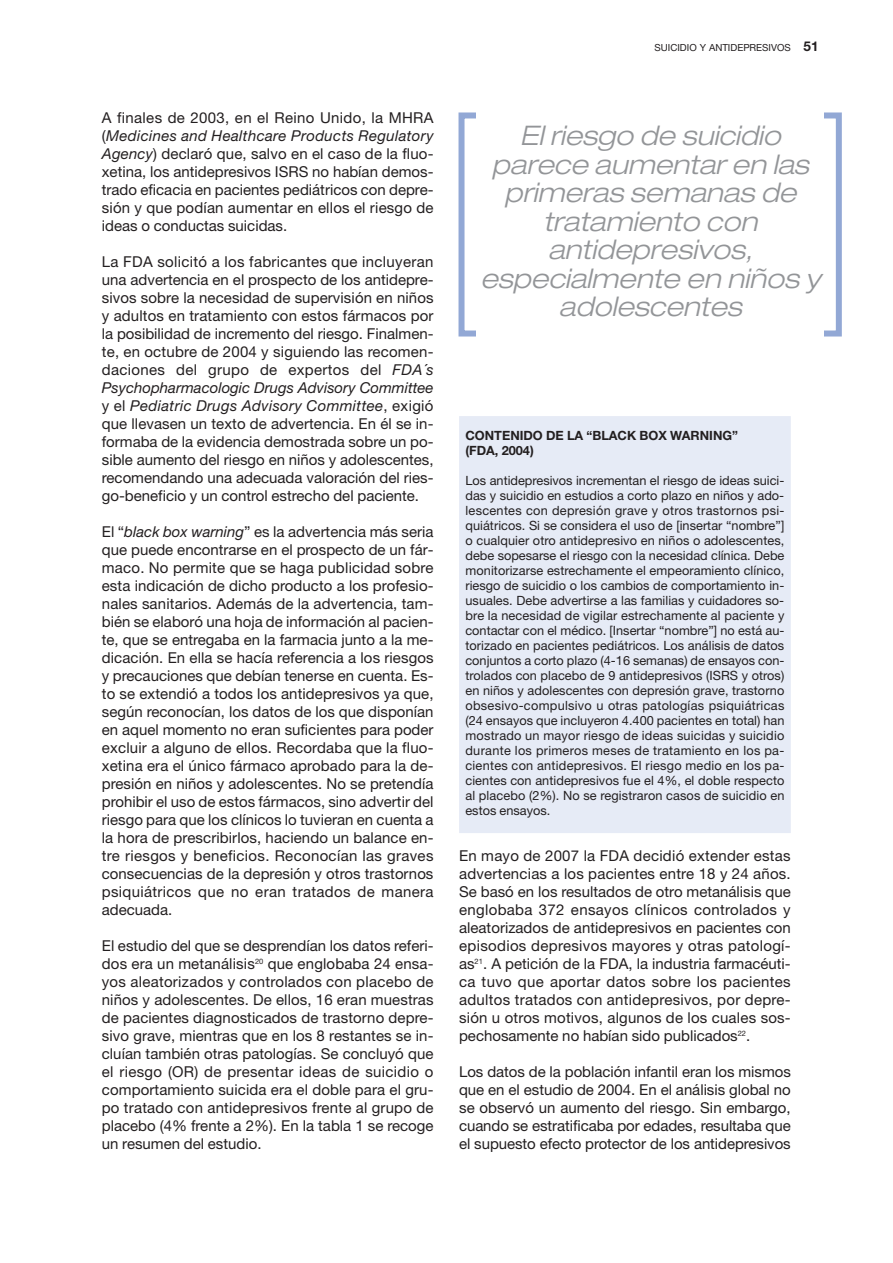
<style>
.page{position:relative;width:893px;height:1263px;background:#fff}
.page>*{position:absolute;margin:0;border:0;box-sizing:border-box;transform-origin:0 0}
.t1{font:italic 300 expanded 27px/28.5px "Helvetica Neue";color:#939598;text-align:center}
.t2{font:15px/18px "Helvetica Neue";color:#231f20;text-align:justify}
.t3{font:12.75px/15px "Helvetica Neue";letter-spacing:.01em;color:#231f20;text-align:justify}
.t4{font:700 12.75px/15px "Helvetica Neue";color:#231f20}
.t5{font:9.75px "Helvetica Neue";color:#231f20}
.s1{font-style:italic}
.s2{font-weight:700;font-size:13.5px}
</style>
<div class="page">
<div style="left:458px;top:112px;width:384px;height:225px;border:6px solid #92a8d5"></div>
<div style="left:476px;top:102px;width:348px;height:243px;background:#fff"></div>
<div style="left:459px;top:416px;width:332px;height:417px;background:#e6ebf6"></div>
<p class="t2" style="left:102px;top:110px;width:333px">A finales de 2003, en el Reino Unido, la MHRA (<span class="s1">Medicines and Healthcare Products Regulatory Agency</span>) declaró que, salvo en el caso de la fluo&shy;xetina, los antidepresivos ISRS no habían demos&shy;trado eficacia en pacientes pediátricos con depre&shy;sión y que podían aumentar en ellos el riesgo de ideas o conductas suicidas.</p>
<p class="t2" style="left:102px;top:254px;width:333px">La FDA solicitó a los fabricantes que incluyeran una advertencia en el prospecto de los antidepre&shy;sivos sobre la necesidad de supervisión en niños y adultos en tratamiento con estos fármacos por la posibilidad de incremento del riesgo. Finalmen&shy;te, en octubre de 2004 y siguiendo las recomen&shy;daciones del grupo de expertos del <span class="s1">FDA´s Psychopharmacologic Drugs Advisory Committee </span>y el <span class="s1">Pediatric Drugs Advisory Committee</span>, exigió que llevasen un texto de advertencia. En él se in&shy;formaba de la evidencia demostrada sobre un po&shy;sible aumento del riesgo en niños y adolescentes, recomendando una adecuada valoración del ries&shy;go-beneficio y un control estrecho del paciente.</p>
<p class="t2" style="left:102px;top:524px;width:333px">El “<span class="s1">black box warning</span>” es la advertencia más seria que puede encontrarse en el prospecto de un fár&shy;maco. No permite que se haga publicidad sobre esta indicación de dicho producto a los profesio&shy;nales sanitarios. Además de la advertencia, tam&shy;bién se elaboró una hoja de información al pacien&shy;te, que se entregaba en la farmacia junto a la me&shy;dicación. En ella se hacía referencia a los riesgos y precauciones que debían tenerse en cuenta. Es&shy;to se extendió a todos los antidepresivos ya que, según reconocían, los datos de los que disponían en aquel momento no eran suficientes para poder excluir a alguno de ellos. Recordaba que la fluo&shy;xetina era el único fármaco aprobado para la de&shy;presión en niños y adolescentes. No se pretendía prohibir el uso de estos fármacos, sino advertir del riesgo para que los clínicos lo tuvieran en cuenta a la hora de prescribirlos, haciendo un balance en&shy;tre riesgos y beneficios. Reconocían las graves consecuencias de la depresión y otros trastornos psiquiátricos que no eran tratados de manera adecuada.</p>
<p class="t2" style="left:102px;top:938px;width:333px">El estudio del que se desprendían los datos referi&shy;dos era un metanálisis<sup>20</sup> que englobaba 24 ensa&shy;yos aleatorizados y controlados con placebo de niños y adolescentes. De ellos, 16 eran muestras de pacientes diagnosticados de trastorno depre&shy;sivo grave, mientras que en los 8 restantes se in&shy;cluían también otras patologías. Se concluyó que el riesgo (OR) de presentar ideas de suicidio o comportamiento suicida era el doble para el gru&shy;po tratado con antidepresivos frente al grupo de placebo (4% frente a 2%). En la tabla 1 se recoge un resumen del estudio.</p>
<p class="t5" style="left:654px;top:44px;width:166px">SUICIDIO Y ANTIDEPRESIVOS <span class="s2">51</span></p>
<h1 class="t1" style="left:480px;top:124px;width:342px">Elriesgo de suicidio parece aumentar en las primeras semanas de tratamiento con antidepresivos, especialmente en niños y adolescentes</h1>
<p class="t4" style="left:465px;top:429px;width:274px">CONTENIDO DE LA “BLACK BOX WARNING” (FDA, 2004)</p>
<p class="t3" style="left:465px;top:474px;width:320px">Los antidepresivos incrementan el riesgo de ideas suici&shy;das y suicidio en estudios a corto plazo en niños y ado&shy;lescentes con depresión grave y otros trastornos psi&shy;quiátricos. Si se considera el uso de [insertar “nombre”] o cualquier otro antidepresivo en niños o adolescentes, debe sopesarse el riesgo con la necesidad clínica. Debe monitorizarse estrechamente el empeoramiento clínico, riesgo de suicidio o los cambios de comportamiento in&shy;usuales. Debe advertirse a las familias y cuidadores so&shy;bre la necesidad de vigilar estrechamente al paciente y contactar con el médico. [Insertar “nombre”] no está au&shy;torizado en pacientes pediátricos. Los análisis de datos conjuntos a corto plazo (4-16 semanas) de ensayos con&shy;trolados con placebo de 9 antidepresivos (ISRS y otros) en niños y adolescentes con depresión grave, trastorno obsesivo-compulsivo u otras patologías psiquiátricas (24 ensayos que incluyeron 4.400 pacientes en total) han mostrado un mayor riesgo de ideas suicidas y suicidio durante los primeros meses de tratamiento en los pa&shy;cientes con antidepresivos. El riesgo medio en los pa&shy;cientes con antidepresivos fue el 4%, el doble respecto al placebo (2%). No se registraron casos de suicidio en estos ensayos.</p>
<p class="t2" style="left:459px;top:848px;width:333px">En mayo de 2007 la FDA decidió extender estas advertencias a los pacientes entre 18 y 24 años.<br>Se basó en los resultados de otro metanálisis que englobaba 372 ensayos clínicos controlados y aleatorizados de antidepresivos en pacientes con episodios depresivos mayores y otras patologí&shy;as<sup>21</sup>. A petición de la FDA, la industria farmacéuti&shy;ca tuvo que aportar datos sobre los pacientes adultos tratados con antidepresivos, por depre&shy;sión u otros motivos, algunos de los cuales sos&shy;pechosamente no habían sido publicados<sup>22</sup>.</p>
<p class="t2" style="left:459px;top:1064px;width:333px">Los datos de la población infantil eran los mismos que en el estudio de 2004. En el análisis global no se observó un aumento del riesgo. Sin embargo, cuando se estratificaba por edades, resultaba que el supuesto efecto protector de los antidepresivos</p>
</div>
